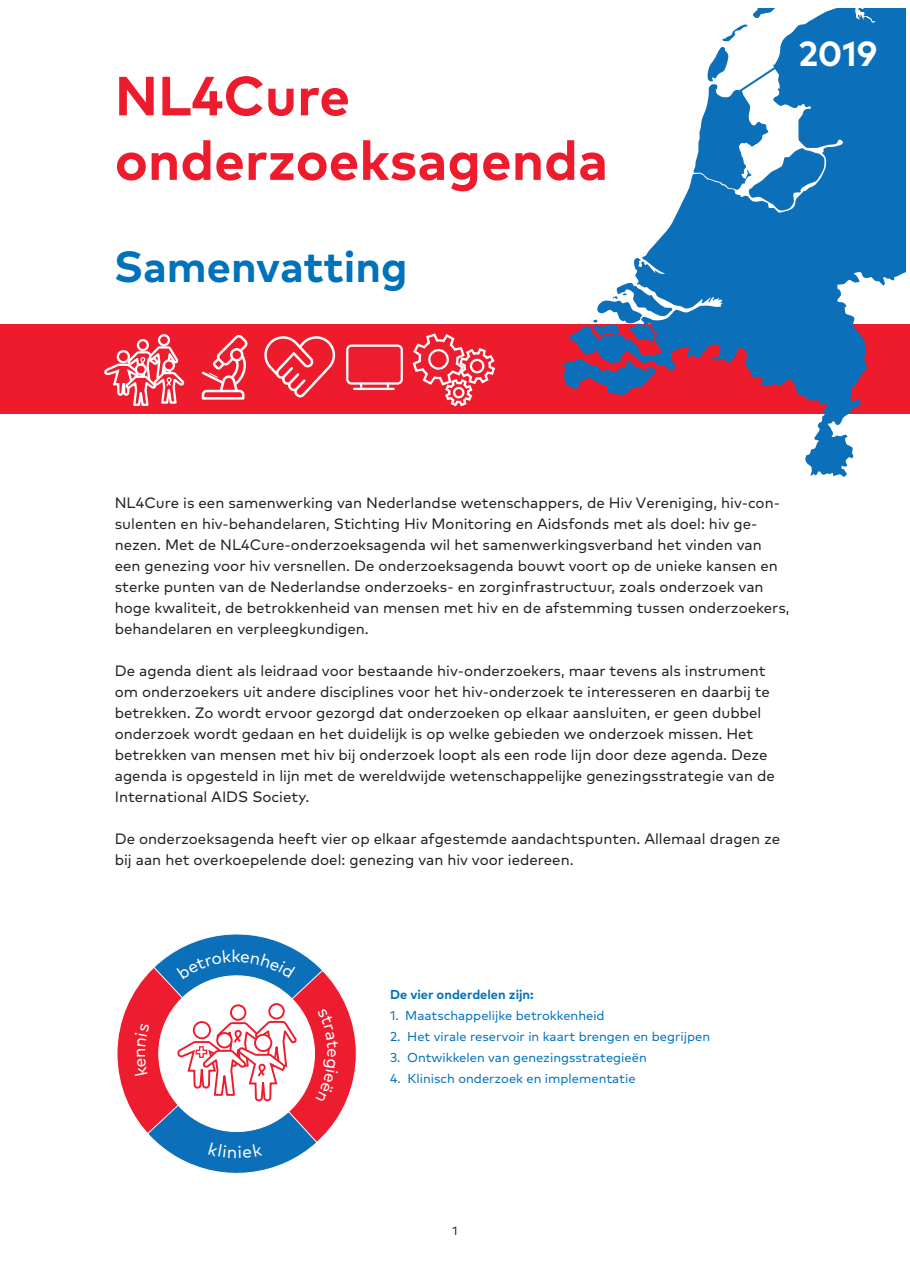
<style>
.page{position:relative;width:910px;height:1280px;background:#fff}
.page>*{position:absolute;margin:0;border:0;box-sizing:border-box;transform-origin:0 0}
.t1{font:700 55.05px/64.5px "FF Mark Pro AF";color:#ee1b2d}
.t2{font:700 43.5px "FF Mark Pro AF";color:#0072bc}
.t3{font:700 34.8px "FF Mark Pro AF";color:#fff}
.t4{font:23.1px "Myriad Pro";color:#000001}
.t5{font:17.25px "FF Mark Pro AF";color:#fff}
.t6{font:15px/21px "FF Mark Pro AF";color:#231f20}
.t7{font:12.9px "FF Mark Pro AF";color:#0072bc}
.t8{font:700 12.9px "FF Mark Pro AF";color:#0072bc}
.t9{font:12px "FF Mark Pro AF";color:#231f20}
</style>
<div class="page">
<svg style="left:117px;top:991px;width:240px;height:125px"></svg>
<div style="left:0;top:324px;width:910px;height:90px;background:#ee1b2d"></div>
<svg style="left:202px;top:335px;width:46px;height:65px"></svg>
<svg style="left:264px;top:336px;width:71px;height:61px"></svg>
<svg style="left:137px;top:339px;width:12px;height:12px"></svg>
<div style="left:158px;top:334px;width:12px;height:12px;background:#ed1c2e;border:2px solid #fff;border-radius:50%"></div>
<svg style="left:104px;top:344px;width:81px;height:62px"></svg>
<div style="left:346px;top:344px;width:57px;height:41px;border:2px solid #fff;border-radius:4px"></div>
<hr style="left:354px;top:388px;width:40px;height:2px;background:#fff">
<svg style="left:412px;top:333px;width:83px;height:74px"></svg>
<svg style="left:570px;top:9px;width:336px;height:468px"></svg>
<svg style="left:563px;top:358px;width:93px;height:37px"></svg>
<svg style="left:593px;top:282px;width:79px;height:61px"></svg>
<svg style="left:753px;top:9px;width:43px;height:9px"></svg>
<svg style="left:693px;top:25px;width:132px;height:186px"></svg>
<svg style="left:134px;top:934px;width:204px;height:240px"></svg>
<h1 class="t1" style="left:115px;top:59px;width:495px">NL4Cure onderzoeksagenda</h1>
<h2 class="t2" style="left:114px;top:234px;width:295px">Samenvatting</h2>
<h3 class="t3" style="left:798px;top:27px;width:81px">2019</h3>
<h3 class="t4" style="left:679px;top:491px;width:24px">3a</h3>
<p class="t6" style="left:115px;top:491px;width:676px">NL4Cure is een samenwerking van Nederlandse wetenschappers, de Hiv Vereniging, hiv-con&shy;sulenten en hiv-behandelaren, Stichting Hiv Monitoring en Aidsfonds met als doel: hiv ge&shy;nezen. Met de NL4Cure-onderzoeksagenda wil het samenwerkingsverband het vinden van een genezing voor hiv versnellen. De onderzoeksagenda bouwt voort op de unieke kansen en sterke punten van de Nederlandse onderzoeks- en zorginfrastructuur, zoals onderzoek van hoge kwaliteit, de betrokkenheid van mensen met hiv en de afstemming tussen onderzoekers, behandelaren en verpleegkundigen.</p>
<p class="t6" style="left:115px;top:659px;width:661px">De agenda dient als leidraad voor bestaande hiv-onderzoekers, maar tevens als instrument om onderzoekers uit andere disciplines voor het hiv-onderzoek te interesseren en daarbij te betrekken. Zo wordt ervoor gezorgd dat onderzoeken op elkaar aansluiten, er geen dubbel onderzoek wordt gedaan en het duidelijk is op welke gebieden we onderzoek missen. Het betrekken van mensen met hiv bij onderzoek loopt als een rode lijn door deze agenda. Deze agenda is opgesteld in lijn met de wereldwijde wetenschappelijke genezingsstrategie van de International AIDS Society.</p>
<p class="t6" style="left:115px;top:827px;width:667px">De onderzoeksagenda heeft vier op elkaar afgestemde aandachtspunten. Allemaal dragen ze bij aan het overkoepelende doel: genezing van hiv voor iedereen.</p>
<h3 class="t4" style="left:703px;top:824px;width:18px">6.</h3>
<p class="t5" style="left:126px;top:1058px;width:12px;rotate:-90deg">n</p>
<p class="t5" style="left:231px;top:943px;width:11px">k</p>
<p class="t5" style="left:347px;top:1048px;width:11px;rotate:90deg">e</p>
<p class="t8" style="left:390px;top:985px;width:145px">De vier onderdelen zijn:</p>
<p class="t7" style="left:390px;top:1006px;width:216px">1. Maatschappelijke betrokkenheid</p>
<p class="t7" style="left:390px;top:1027px;width:322px">2. Het virale reservoir in kaart brengen en begrijpen</p>
<p class="t7" style="left:390px;top:1048px;width:258px">3. Ontwikkelen van genezingsstrategieën</p>
<p class="t7" style="left:390px;top:1069px;width:247px">4. Klinisch onderzoek en implementatie</p>
<p class="t9" style="left:452px;top:1222px;width:7px">1</p>
</div>
